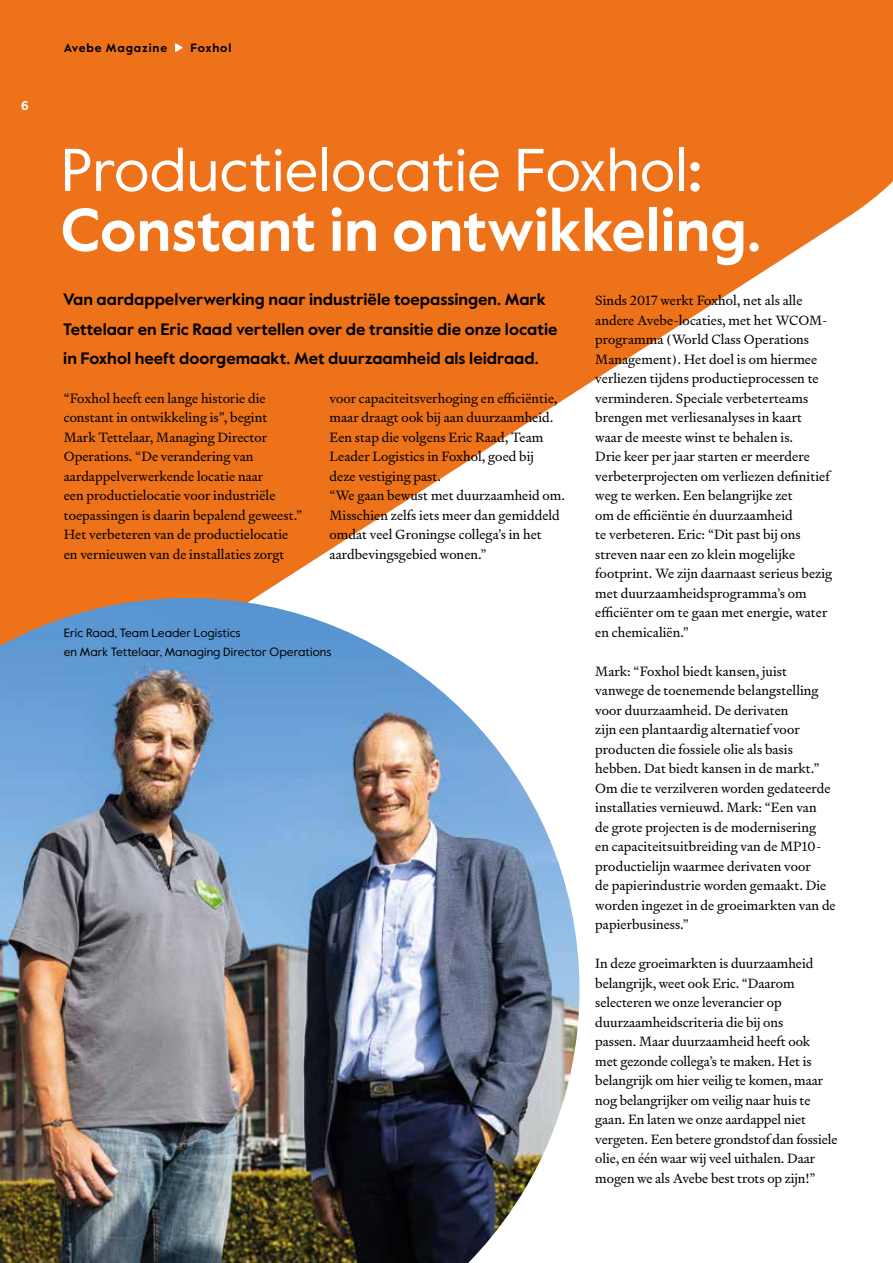
<style>
.page{position:relative;width:893px;height:1263px;background:#fff}
.page>*{position:absolute;margin:0;border:0;box-sizing:border-box;transform-origin:0 0}
.t1{font:700 60px/60px "Value Sans Pro";color:#fff}
.t2{font:700 16.5px/29.2px "Value Sans Pro";color:#000}
.t3{font:13.5px/19.5px "Signifier";color:#000}
.t4{font:700 12.75px "Value Sans Pro";color:#fff}
.t5{font:12px/19.5px "Value Sans Pro";letter-spacing:.005em;color:#000}
.t6{font:700 12px "Value Sans Pro";letter-spacing:.07em;color:#000}
.s1{font-weight:400}
</style>
<div class="page">
<svg style="left:0;top:0;width:893px;height:598px;fill:#ee7219"></svg>
<img style="left:0;top:598px;width:579px;height:665px">
<svg style="left:175px;top:43px;width:8px;height:9px"></svg>
<p class="t4" style="left:21px;top:98px;width:9px">6</p>
<p class="t6" style="left:64px;top:40px;width:105px">Avebe Magazine</p>
<p class="t6" style="left:190px;top:40px;width:42px">Foxhol</p>
<h1 class="t1" style="left:61px;top:143px;width:702px"><span class="s1">Productielocatie Foxhol</span>:<br>Constant in ontwikkeling.</h1>
<p class="t2" style="left:63px;top:286px;width:496px">Van aardappelverwerking naar industriële toepassingen. Mark<br>Tettelaar en Eric Raad vertellen over de transitie die onze locatie in Foxhol heeft doorgemaakt. Met duurzaamheid als leidraad.</p>
<p class="t3" style="left:64px;top:388px;width:240px">“Foxhol heeft een lange historie die constant in ontwikkeling is”, begint Mark Tettelaar, Managing Director Operations. “De verandering van aardappelverwerkende locatie naar<br>een productielocatie voor industriële toepassingen is daarin bepalend geweest.” Het verbeteren van de productielocatie en vernieuwen van de installaties zorgt</p>
<p class="t3" style="left:330px;top:388px;width:237px">voor capaciteitsverhoging en efficiëntie, maar draagt ook bij aan duurzaamheid.<br>Een stap die volgens Eric Raad, Team Leader Logistics in Foxhol, goed bij<br>deze vestiging past.<br>“We gaan bewust met duurzaamheid om.<br>Misschien zelfs iets meer dan gemiddeld omdat veel Groningse collega’s in het aardbevingsgebied wonen.”</p>
<p class="t5" style="left:64px;top:623px;width:269px">Eric Raad, Team Leader Logistics<br>en Mark Tettelaar, Managing Director Operations</p>
<p class="t3" style="left:595px;top:291px;width:238px">Sinds 2017 werkt Foxhol, net als alle andere Avebe-locaties, met het WCOM&shy;programma (World Class Operations Management). Het doel is om hiermee verliezen tijdens productieprocessen te verminderen. Speciale verbeterteams brengen met verliesanalyses in kaart waar de meeste winst te behalen is.<br>Drie keer per jaar starten er meerdere verbeterprojecten om verliezen definitief weg te werken. Een belangrijke zet<br>om de efficiëntie én duurzaamheid<br>te verbeteren. Eric: “Dit past bij ons streven naar een zo klein mogelijke footprint. We zijn daarnaast serieus bezig met duurzaamheidsprogramma’s om efficiënter om te gaan met energie, water en chemicaliën.”</p>
<p class="t3" style="left:595px;top:661px;width:242px">Mark: “Foxhol biedt kansen, juist vanwege de toenemende belangstelling voor duurzaamheid. De derivaten<br>zijn een plantaardig alternatief voor producten die fossiele olie als basis hebben. Dat biedt kansen in de markt.” Om die te verzilveren worden gedateerde installaties vernieuwd. Mark: “Een van<br>de grote projecten is de modernisering<br>en capaciteitsuitbreiding van de MP10- productielijn waarmee derivaten voor<br>de papierindustrie worden gemaakt. Die worden ingezet in de groeimarkten van de papierbusiness.”</p>
<p class="t3" style="left:595px;top:954px;width:244px">In deze groeimarkten is duurzaamheid belangrijk, weet ook Eric. “Daarom selecteren we onze leverancier op duurzaamheidscriteria die bij ons<br>passen. Maar duurzaamheid heeft ook<br>met gezonde collega’s te maken. Het is belangrijk om hier veilig te komen, maar nog belangrijker om veilig naar huis te gaan. En laten we onze aardappel niet vergeten. Een betere grondstof dan fossiele olie, en één waar wij veel uithalen. Daar mogen we als Avebe best trots op zijn!”</p>
</div>
